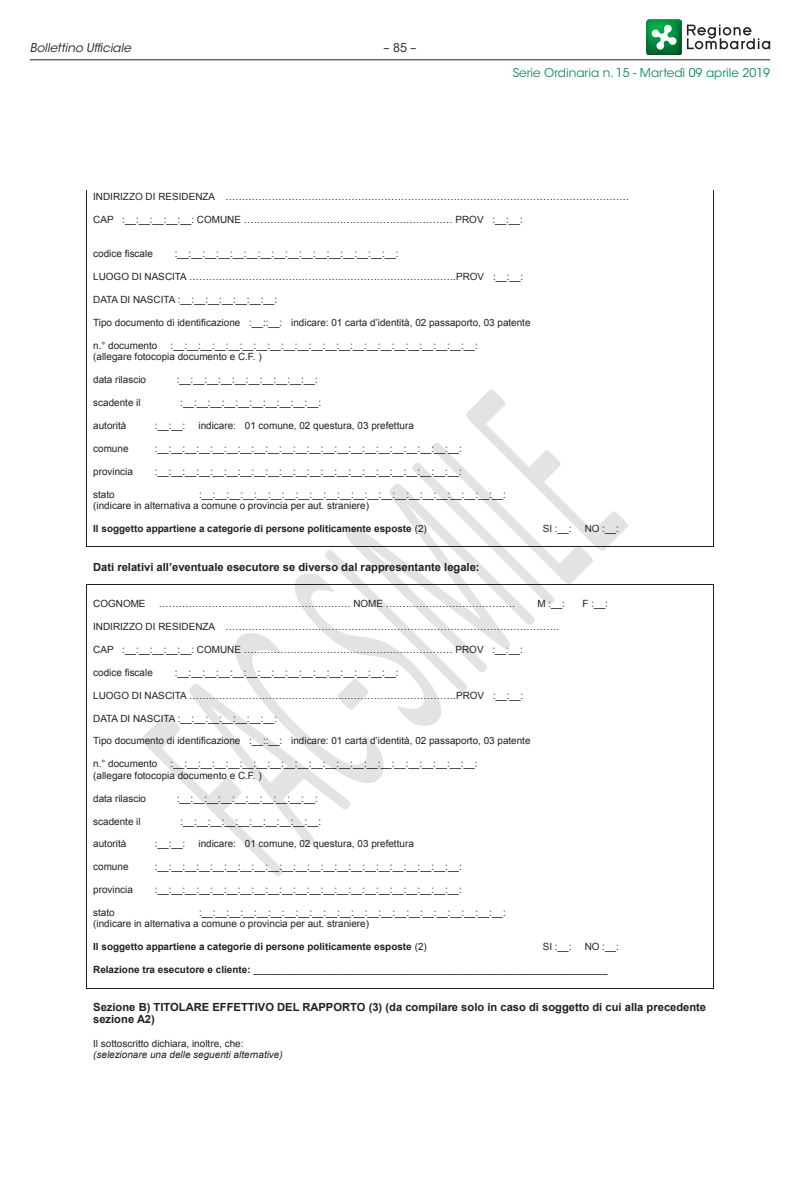
<style>
.page{position:relative;width:800px;height:1182px;background:#fff}
.page>*{position:absolute;margin:0;border:0;box-sizing:border-box;transform-origin:0 0}
.t1{font:12px "ITC Avant Garde Std";color:#108c56}
.t2{font:italic 12px "ITC Avant Garde Std";color:#231f20}
.t3{font:12px "ITC Avant Garde Std";color:#231f20}
.t4{font:700 11.25px/12.9px "Arial";color:#231f20}
.t5{font:9.9px/11.6px "Arial";color:#231f20}
.t6{font:700 9.9px "Arial";color:#231f20}
.t7{font:italic 9.9px/11.6px "Arial";color:#231f20}
.s1{font-weight:400}
.s2{font-weight:700}
.s3{font-style:normal}
</style>
<div class="page">
<svg style="left:686px;top:25px;width:84px;height:24px"></svg>
<img style="left:646px;top:19px;width:35px;height:36px">
<svg style="left:651px;top:24px;width:25px;height:26px"></svg>
<hr style="left:30px;top:59px;width:740px;height:1px;background:#231f20">
<svg style="left:142px;top:389px;width:486px;height:487px"></svg>
<hr style="left:86px;top:546px;width:627px;height:1px;background:#231f20">
<svg style="left:86px;top:191px;width:1px;height:355px"></svg>
<svg style="left:713px;top:191px;width:1px;height:356px"></svg>
<hr style="left:86px;top:584px;width:627px;height:1px;background:#231f20">
<hr style="left:86px;top:987px;width:627px;height:1px;background:#231f20">
<svg style="left:86px;top:585px;width:1px;height:402px"></svg>
<svg style="left:713px;top:584px;width:1px;height:404px"></svg>
<p class="t2" style="left:30px;top:40px;width:103px">Bollettino Ufficiale</p>
<p class="t3" style="left:383px;top:40px;width:34px">– 85 –</p>
<p class="t1" style="left:512px;top:65px;width:259px">Serie Ordinaria n. 15 - Martedì 09 aprile 2019</p>
<p class="t5" style="left:93px;top:191px;width:537px">INDIRIZZO DI RESIDENZA ……………………………………………………….………………………………………………….</p>
<p class="t5" style="left:93px;top:214px;width:431px">CAP :__:__:__:__:__: COMUNE ……………………………………………………… PROV :__:__:</p>
<p class="t5" style="left:93px;top:248px;width:61px">codice fiscale</p>
<p class="t5" style="left:175px;top:248px;width:225px">:__:__:__:__:__:__:__:__:__:__:__:__:__:__:__:__:</p>
<p class="t5" style="left:93px;top:271px;width:431px">LUOGO DI NASCITA ………………………………………..…………………………….PROV :__:__:</p>
<p class="t5" style="left:93px;top:294px;width:185px">DATA DI NASCITA :__:__:__:__:__:__:__:</p>
<p class="t5" style="left:93px;top:317px;width:439px">Tipo documento di identificazione :__::__: indicare: 01 carta d’identità, 02 passaporto, 03 patente</p>
<p class="t5" style="left:93px;top:339px;width:66px">n.° documento</p>
<p class="t5" style="left:93px;top:339px;width:386px;text-indent:77px">:__:__:__:__:__:__:__:__:__:__:__:__:__:__:__:__:__:__:__:__:__:__: (allegare fotocopia documento e C.F. )</p>
<p class="t5" style="left:93px;top:374px;width:54px">data rilascio</p>
<p class="t5" style="left:177px;top:374px;width:142px">:__:__:__:__:__:__:__:__:__:__:</p>
<p class="t5" style="left:93px;top:397px;width:49px">scadente il</p>
<p class="t5" style="left:180px;top:397px;width:142px">:__:__:__:__:__:__:__:__:__:__:</p>
<p class="t5" style="left:93px;top:420px;width:35px">autorità</p>
<p class="t5" style="left:155px;top:420px;width:32px">:__:__:</p>
<p class="t5" style="left:198px;top:420px;width:217px">indicare: 01 comune, 02 questura, 03 prefettura</p>
<p class="t5" style="left:93px;top:442px;width:37px">comune</p>
<p class="t5" style="left:155px;top:442px;width:308px">:__:__:__:__:__:__:__:__:__:__:__:__:__:__:__:__:__:__:__:__:__:__:</p>
<p class="t5" style="left:93px;top:465px;width:41px">provincia</p>
<p class="t5" style="left:155px;top:465px;width:308px">:__:__:__:__:__:__:__:__:__:__:__:__:__:__:__:__:__:__:__:__:__:__:</p>
<p class="t5" style="left:93px;top:488px;width:23px">stato</p>
<p class="t5" style="left:93px;top:488px;width:414px;text-indent:106px">:__:__:__:__:__:__:__:__:__:__:__:__:__:__:__:__:__:__:__:__:__:__: (indicare in alternativa a comune o provincia per aut. straniere)</p>
<p class="t6" style="left:93px;top:521px;width:335px">Il soggetto appartiene a categorie di persone politicamente esposte <span class="s1">(2)</span></p>
<p class="t5" style="left:542px;top:522px;width:30px">SI :__:</p>
<p class="t5" style="left:584px;top:522px;width:36px">NO :__:</p>
<p class="t4" style="left:93px;top:560px;width:388px">Dati relativi all’eventuale esecutore se diverso dal rappresentante legale:</p>
<p class="t5" style="left:93px;top:598px;width:54px">COGNOME</p>
<p class="t5" style="left:159px;top:598px;width:358px">…………………………………………………. NOME …………………………………</p>
<p class="t5" style="left:537px;top:598px;width:29px">M :__:</p>
<p class="t5" style="left:582px;top:598px;width:27px">F :__:</p>
<p class="t5" style="left:93px;top:620px;width:467px">INDIRIZZO DI RESIDENZA …………………………………….………………………………………………….</p>
<p class="t5" style="left:93px;top:643px;width:431px">CAP :__:__:__:__:__: COMUNE ……………………………………………………… PROV :__:__:</p>
<p class="t5" style="left:93px;top:666px;width:61px">codice fiscale</p>
<p class="t5" style="left:175px;top:666px;width:225px">:__:__:__:__:__:__:__:__:__:__:__:__:__:__:__:__:</p>
<p class="t5" style="left:93px;top:689px;width:431px">LUOGO DI NASCITA ………………………………………..…………………………….PROV :__:__:</p>
<p class="t5" style="left:93px;top:712px;width:185px">DATA DI NASCITA :__:__:__:__:__:__:__:</p>
<p class="t5" style="left:93px;top:735px;width:439px">Tipo documento di identificazione :__::__: indicare: 01 carta d’identità, 02 passaporto, 03 patente</p>
<p class="t5" style="left:93px;top:758px;width:66px">n.° documento</p>
<p class="t5" style="left:93px;top:758px;width:386px;text-indent:77px">:__:__:__:__:__:__:__:__:__:__:__:__:__:__:__:__:__:__:__:__:__:__: (allegare fotocopia documento e C.F. )</p>
<p class="t5" style="left:93px;top:792px;width:54px">data rilascio</p>
<p class="t5" style="left:177px;top:792px;width:142px">:__:__:__:__:__:__:__:__:__:__:</p>
<p class="t5" style="left:93px;top:815px;width:49px">scadente il</p>
<p class="t5" style="left:93px;top:838px;width:35px">autorità</p>
<p class="t5" style="left:155px;top:838px;width:32px">:__:__:</p>
<p class="t5" style="left:198px;top:838px;width:217px">indicare: 01 comune, 02 questura, 03 prefettura</p>
<p class="t5" style="left:93px;top:861px;width:37px">comune</p>
<p class="t5" style="left:155px;top:861px;width:308px">:__:__:__:__:__:__:__:__:__:__:__:__:__:__:__:__:__:__:__:__:__:__:</p>
<p class="t5" style="left:93px;top:883px;width:41px">provincia</p>
<p class="t5" style="left:155px;top:883px;width:308px">:__:__:__:__:__:__:__:__:__:__:__:__:__:__:__:__:__:__:__:__:__:__:</p>
<p class="t5" style="left:93px;top:906px;width:23px">stato</p>
<p class="t5" style="left:93px;top:906px;width:414px;text-indent:106px">:__:__:__:__:__:__:__:__:__:__:__:__:__:__:__:__:__:__:__:__:__:__: (indicare in alternativa a comune o provincia per aut. straniere)</p>
<p class="t6" style="left:93px;top:940px;width:335px">Il soggetto appartiene a categorie di persone politicamente esposte <span class="s1">(2)</span></p>
<p class="t5" style="left:542px;top:941px;width:30px">SI :__:</p>
<p class="t5" style="left:584px;top:941px;width:36px">NO :__:</p>
<p class="t5" style="left:93px;top:963px;width:515px"><span class="s2">Relazione tra esecutore e cliente:</span> ________________________________________________________________</p>
<p class="t4" style="left:93px;top:1000px;width:614px">Sezione B) TITOLARE EFFETTIVO DEL RAPPORTO (3) (da compilare solo in caso di soggetto di cui alla precedente sezione A2)</p>
<p class="t7" style="left:93px;top:1037px;width:191px"><span class="s3">Il sottoscritto dichiara, inoltre, che: </span>(selezionare una delle seguenti alternative)</p>
</div>
